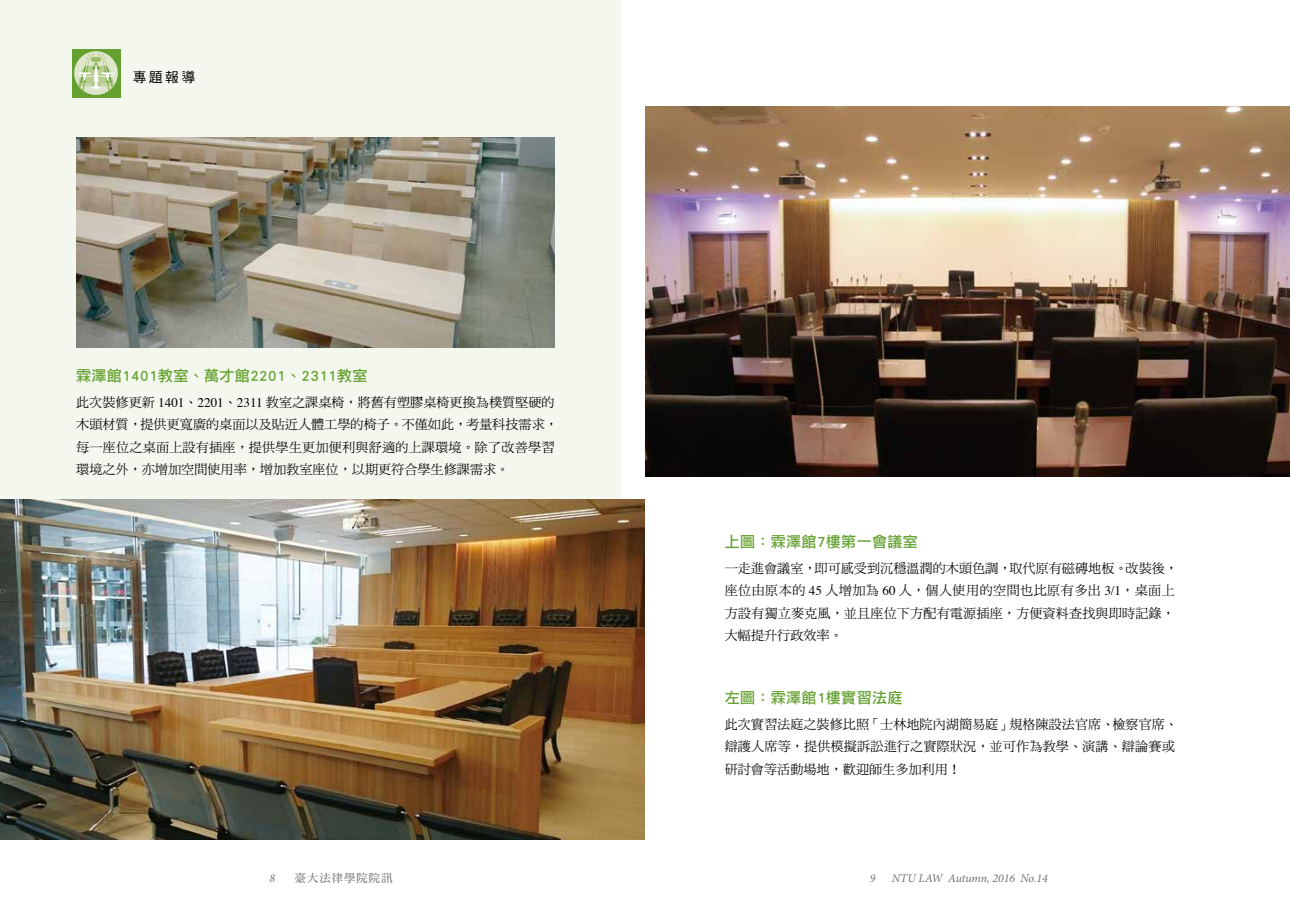
<style>
.page{position:relative;width:1290px;height:911px;background:#fff}
.page>*{position:absolute;margin:0;border:0;box-sizing:border-box;transform-origin:0 0}
.t1{font:15px "DF Li Hei Std W5";letter-spacing:.025em;color:#65a131}
.t2{font:13.75px "DF Hei Std W5";color:#000}
.t3{font:13.12px/22.5px "DF Ming Std W5";color:#000}
.t4{font:italic 11.88px "Minion Pro";letter-spacing:-.005em;color:#727171}
.t5{font:11.25px "DF Ming Std W7";letter-spacing:.1em;color:#727171}
.s1{font-family:"Times"}
</style>
<div class="page">
<div style="left:0;top:0;width:620px;height:508px;background:#f4f7ee"></div>
<img style="left:76px;top:137px;width:479px;height:210px">
<img style="left:0;top:500px;width:645px;height:339px">
<img style="left:645px;top:106px;width:645px;height:371px">
<div style="left:72px;top:49px;width:49px;height:48px;background:#65a131"></div>
<div style="left:74px;top:51px;width:44px;height:44px;background:#dee7cb;border-radius:50%"></div>
<svg style="left:78px;top:54px;width:37px;height:37px"></svg>
<p class="t2" style="left:133px;top:70px;width:64px">專題報導</p>
<p class="t1" style="left:76px;top:367px;width:293px">霖澤館1401教室、萬才館2201、2311教室</p>
<p class="t3" style="left:76px;top:390px;width:483px">此次裝修更新 <span class="s1">1401</span>、<span class="s1">2201</span>、<span class="s1">2311</span> 教室之課桌椅，將舊有塑膠桌椅更換為樸質堅硬的木頭材質，提供更寬廣的桌面以及貼近人體工學的椅子。不僅如此，考量科技需求，每一座位之桌面上設有插座，提供學生更加便利與舒適的上課環境。除了改善學習環境之外，亦增加空間使用率，增加教室座位，以期更符合學生修課需求。</p>
<p class="t1" style="left:725px;top:534px;width:195px">上圖：霖澤館7樓第一會議室</p>
<p class="t3" style="left:725px;top:557px;width:455px">一走進會議室，即可感受到沉穩溫潤的木頭色調，取代原有磁磚地板。改裝後，座位由原本的 <span class="s1">45</span> 人增加為 <span class="s1">60</span> 人，個人使用的空間也比原有多出 <span class="s1">3/1</span>，桌面上方設有獨立麥克風，並且座位下方配有電源插座，方便資料查找與即時記錄，大幅提升行政效率。</p>
<p class="t1" style="left:725px;top:689px;width:179px">左圖：霖澤館1樓實習法庭</p>
<p class="t3" style="left:725px;top:712px;width:455px">此次實習法庭之裝修比照「士林地院內湖簡易庭」規格陳設法官席、檢察官席、辯護人席等，提供模擬訴訟進行之實際狀況，並可作為教學、演講、辯論賽或研討會等活動場地，歡迎師生多加利用！</p>
<p class="t4" style="left:270px;top:870px;width:7px">8</p>
<p class="t5" style="left:295px;top:872px;width:99px">臺大法律學院院訊</p>
<p class="t4" style="left:870px;top:870px;width:7px">9</p>
<p class="t4" style="left:892px;top:870px;width:157px">NTU LAW Autumn, 2016 No.14</p>
</div>
